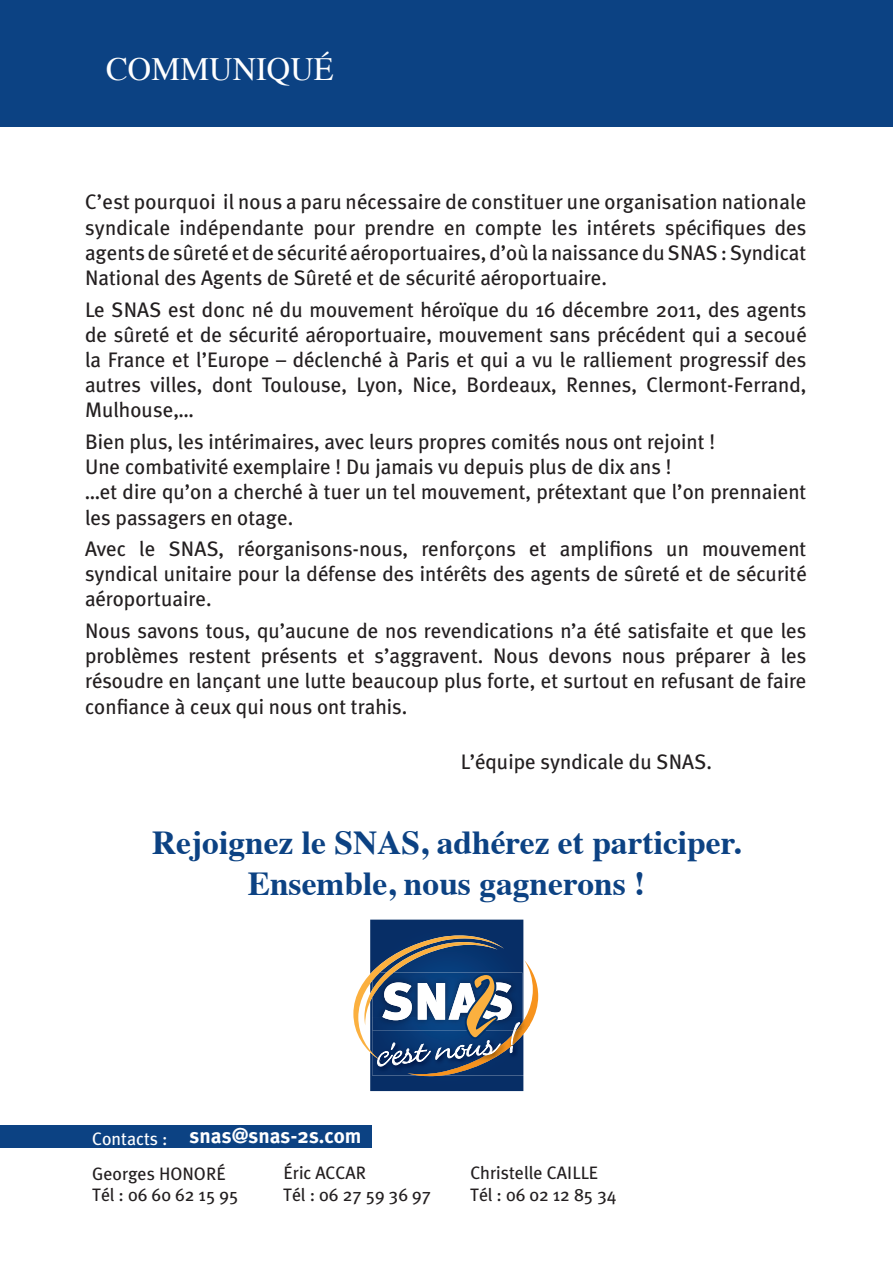
<style>
.page{position:relative;width:893px;height:1263px;background:#fff}
.page>*{position:absolute;margin:0;border:0;box-sizing:border-box;transform-origin:0 0}
.t1{font:700 33.45px "Times";color:#0c4283}
.t2{font:32.55px "Times";color:#fff}
.t3{font:21px/25.2px "Meta Plus";color:#231f20;text-align:justify}
.t4{font:700 21px "Meta Plus";color:#fff}
.t5{font:18px "Meta Plus";color:#231f20}
.t6{font:18px "Meta Plus";color:#fff}
</style>
<div class="page">
<div style="left:0;top:0;width:893px;height:127px;background:#0c4283"></div>
<div style="left:0;top:1126px;width:372px;height:22px;background:#0c4283"></div>
<svg style="left:353px;top:920px;width:185px;height:171px"></svg>
<p class="t2" style="left:106px;top:38px;width:229px">COMMUNIQUÉ</p>
<p class="t3" style="left:85px;top:189px;width:723px">C’est pourquoi il nous a paru nécessaire de constituer une organisation nationale syndicale indépendante pour prendre en compte les intérets spécifiques des agents de sûreté et de sécurité aéroportuaires, d’où la naissance du SNAS : Syndicat National des Agents de Sûreté et de sécurité aéroportuaire.</p>
<p class="t3" style="left:85px;top:296px;width:723px">Le SNAS est donc né du mouvement héroïque du 16 décembre 2011, des agents de sûreté et de sécurité aéroportuaire, mouvement sans précédent qui a secoué la France et l’Europe – déclenché à Paris et qui a vu le ralliement progressif des autres villes, dont Toulouse, Lyon, Nice, Bordeaux, Rennes, Clermont-Ferrand, Mulhouse,…</p>
<p class="t3" style="left:85px;top:429px;width:632px">Bien plus, les intérimaires, avec leurs propres comités nous ont rejoint !</p>
<p class="t3" style="left:85px;top:454px;width:588px">Une combativité exemplaire ! Du jamais vu depuis plus de dix ans !</p>
<p class="t3" style="left:85px;top:479px;width:723px">…et dire qu’on a cherché à tuer un tel mouvement, prétextant que l’on prennaient les passagers en otage.</p>
<p class="t3" style="left:85px;top:536px;width:723px">Avec le SNAS, réorganisons-nous, renforçons et amplifions un mouvement syndical unitaire pour la défense des intérêts des agents de sûreté et de sécurité aéroportuaire.</p>
<p class="t3" style="left:85px;top:618px;width:723px">Nous savons tous, qu’aucune de nos revendications n’a été satisfaite et que les problèmes restent présents et s’aggravent. Nous devons nous préparer à les résoudre en lançant une lutte beaucoup plus forte, et surtout en refusant de faire confiance à ceux qui nous ont trahis.</p>
<p class="t3" style="left:461px;top:749px;width:253px">L’équipe syndicale du SNAS.</p>
<p class="t1" style="left:152px;top:811px;width:590px">Rejoignez le SNAS, adhérez et participer.</p>
<p class="t1" style="left:248px;top:851px;width:399px">Ensemble, nous gagnerons !</p>
<p class="t4" style="left:190px;top:1124px;width:173px">snas@snas-2s.com</p>
<p class="t5" style="left:284px;top:1163px;width:84px">Éric ACCAR</p>
<p class="t5" style="left:283px;top:1184px;width:149px">Tél : 06 27 59 36 97</p>
<p class="t6" style="left:92px;top:1129px;width:77px">Contacts :</p>
<p class="t5" style="left:92px;top:1163px;width:135px">Georges HONORÉ</p>
<p class="t5" style="left:92px;top:1184px;width:148px">Tél : 06 60 62 15 95</p>
<p class="t5" style="left:470px;top:1163px;width:129px">Christelle CAILLE</p>
<p class="t5" style="left:470px;top:1184px;width:148px">Tél : 06 02 12 85 34</p>
</div>
